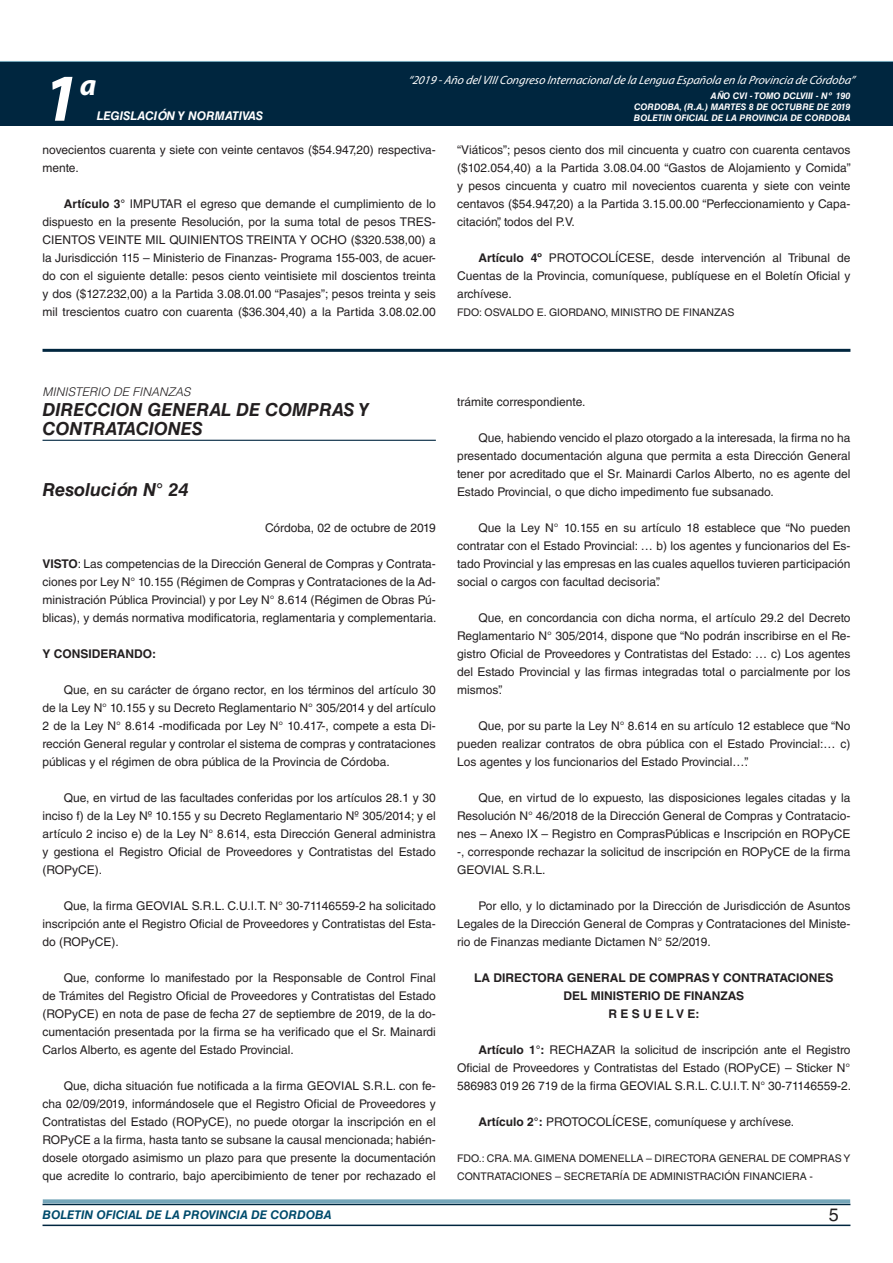
<style>
.page{position:relative;width:893px;height:1263px;background:#fff}
.page>*{position:absolute;margin:0;border:0;box-sizing:border-box;transform-origin:0 0}
.t1{font:italic 700 67.5px "Myriad Pro";color:#fff}
.t2{font:italic 700 30px "Myriad Pro";color:#fff}
.t3{font:italic 700 18px/19.5px "Helvetica LT Std";color:#231f20}
.t4{font:18px "Helvetica LT Std";color:#231f20}
.t5{font:12px/18px "Helvetica LT Std";color:#231f20;text-align:justify}
.t6{font:700 12px/18px "Helvetica LT Std";color:#231f20;text-align:center}
.t7{font:italic 12px "Myriad Pro";color:#fff}
.t8{font:italic 700 12px "Helvetica LT Std";color:#004b6c}
.t9{font:italic 700 12px "Helvetica LT Std";color:#fff}
.t10{font:italic 300 12px "Helvetica LT Std";color:#231f20}
.t11{font:10.5px "Helvetica LT Std";color:#231f20}
.t12{font:italic 700 9px/10.8px "Helvetica LT Std";color:#fff;text-align:justify}
.s1{font-weight:700}
</style>
<div class="page">
<div style="left:0;top:61px;width:893px;height:6px;background:#73a5b8"></div>
<div style="left:0;top:62px;width:893px;height:64px;background:#00263f"></div>
<hr style="left:43px;top:1224px;width:807px;height:2px;background:#00263f">
<div style="left:42px;top:1198px;width:809px;height:8px;background:#fff;opacity:.75"></div>
<hr style="left:43px;top:349px;width:807px;height:3px;background:#00263f">
<hr style="left:43px;top:440px;width:393px;height:1px;background:#00263f">
<h1 class="t1" style="left:43px;top:54px;width:38px">1</h1>
<h2 class="t2" style="left:80px;top:66px;width:18px">a</h2>
<p class="t9" style="left:97px;top:109px;width:168px">LEGISLACIÓN Y NORMATIVAS</p>
<p class="t7" style="left:408px;top:72px;width:448px">“2019 -Año delVIIICongreso Internacionalde la Lengua Esp añola en la Provincia de Córdoba”</p>
<p class="t12" style="left:634px;top:91px;width:218px;text-indent:77px">AÑO CVI - TOMO DCLVIII - Nº 190<br>CORDOBA, (R.A.) MARTES 8 DE OCTUBRE DE 2019<br>BOLETIN OFICIAL DE LA PROVINCIA DE CORDOBA</p>
<p class="t5" style="left:43px;top:141px;width:395px">novecientos cuarenta y siete con veinte centavos ($54.947,20) respectiva&shy;mente.</p>
<p class="t5" style="left:43px;top:195px;width:395px;text-indent:21px"><span class="s1">Artículo 3°</span> IMPUTAR el egreso que demande el cumplimiento de lo dispuesto en la presente Resolución, por la suma total de pesos TRES-CIENTOS VEINTE MIL QUINIENTOS TREINTA Y OCHO ($320.538,00) a la Jurisdicción 115 – Ministerio de Finanzas- Programa 155-003, de acuer&shy;do con el siguiente detalle: pesos ciento veintisiete mil doscientos treinta y dos ($127.232,00) a la Partida 3.08.01.00 “Pasajes”; pesos treinta y seis mil trescientos cuatro con cuarenta ($36.304,40) a la Partida 3.08.02.00</p>
<p class="t5" style="left:457px;top:141px;width:395px">“Viáticos”; pesos ciento dos mil cincuenta y cuatro con cuarenta centavos ($102.054,40) a la Partida 3.08.04.00 “Gastos de Alojamiento y Comida” y pesos cincuenta y cuatro mil novecientos cuarenta y siete con veinte centavos ($54.947,20) a la Partida 3.15.00.00 “Perfeccionamiento y Capa&shy;citación”, todos del P.V.</p>
<p class="t5" style="left:457px;top:249px;width:395px;text-indent:21px"><span class="s1">Artículo 4º</span> PROTOCOLÍCESE, desde intervención al Tribunal de Cuentas de la Provincia, comuníquese, publíquese en el Boletín Oficial y archívese.</p>
<p class="t11" style="left:457px;top:306px;width:279px">FDO: OSVALDO E. GIORDANO, MINISTRO DE FINANZAS</p>
<p class="t10" style="left:43px;top:385px;width:150px">MINISTERIO DE FINANZAS</p>
<h3 class="t3" style="left:43px;top:400px;width:328px">DIRECCION GENERAL DE COMPRAS Y<br>CONTRATACIONES</h3>
<h3 class="t3" style="left:43px;top:479px;width:147px">Resolución N° 24</h3>
<p class="t5" style="left:265px;top:519px;width:172px">Córdoba, 02 de octubre de 2019</p>
<p class="t5" style="left:43px;top:555px;width:396px"><span class="s1">VISTO</span>: Las competencias de la Dirección General de Compras y Contrata&shy;ciones por Ley N° 10.155 (Régimen de Compras y Contrataciones de la Ad&shy;ministración Pública Provincial) y por Ley N° 8.614 (Régimen de Obras Pú&shy;blicas), y demás normativa modificatoria, reglamentaria y complementaria.</p>
<p class="t6" style="left:43px;top:644px;width:115px">Y CONSIDERANDO:</p>
<p class="t5" style="left:43px;top:681px;width:395px;text-indent:21px">Que, en su carácter de órgano rector, en los términos del artículo 30 de la Ley N° 10.155 y su Decreto Reglamentario N° 305/2014 y del artículo 2 de la Ley N° 8.614 -modificada por Ley N° 10.417-, compete a esta Di&shy;rección General regular y controlar el sistema de compras y contrataciones públicas y el régimen de obra pública de la Provincia de Córdoba.</p>
<p class="t5" style="left:43px;top:789px;width:395px;text-indent:21px">Que, en virtud de las facultades conferidas por los artículos 28.1 y 30 inciso f) de la Ley Nº 10.155 y su Decreto Reglamentario Nº 305/2014; y el artículo 2 inciso e) de la Ley N° 8.614, esta Dirección General administra y gestiona el Registro Oficial de Proveedores y Contratistas del Estado (ROPyCE).</p>
<p class="t5" style="left:43px;top:897px;width:395px;text-indent:21px">Que, la firma GEOVIAL S.R.L. C.U.I.T. N° 30-71146559-2 ha solicitado inscripción ante el Registro Oficial de Proveedores y Contratistas del Esta&shy;do (ROPyCE).</p>
<p class="t5" style="left:43px;top:969px;width:395px;text-indent:21px">Que, conforme lo manifestado por la Responsable de Control Final de Trámites del Registro Oficial de Proveedores y Contratistas del Estado (ROPyCE) en nota de pase de fecha 27 de septiembre de 2019, de la do&shy;cumentación presentada por la firma se ha verificado que el Sr. Mainardi Carlos Alberto, es agente del Estado Provincial.</p>
<p class="t5" style="left:43px;top:1077px;width:395px;text-indent:21px">Que, dicha situación fue notificada a la firma GEOVIAL S.R.L. con fe&shy;cha 02/09/2019, informándosele que el Registro Oficial de Proveedores y Contratistas del Estado (ROPyCE), no puede otorgar la inscripción en el ROPyCE a la firma, hasta tanto se subsane la causal mencionada; habién&shy;dosele otorgado asimismo un plazo para que presente la documentación que acredite lo contrario, bajo apercibimiento de tener por rechazado el</p>
<p class="t5" style="left:457px;top:393px;width:130px">trámite correspondiente.</p>
<p class="t5" style="left:457px;top:429px;width:395px;text-indent:21px">Que, habiendo vencido el plazo otorgado a la interesada, la firma no ha presentado documentación alguna que permita a esta Dirección General tener por acreditado que el Sr. Mainardi Carlos Alberto, no es agente del Estado Provincial, o que dicho impedimento fue subsanado.</p>
<p class="t5" style="left:457px;top:519px;width:395px;text-indent:21px">Que la Ley N° 10.155 en su artículo 18 establece que “No pueden contratar con el Estado Provincial: … b) los agentes y funcionarios del Es&shy;tado Provincial y las empresas en las cuales aquellos tuvieren participación social o cargos con facultad decisoria”.</p>
<p class="t5" style="left:457px;top:609px;width:395px;text-indent:21px">Que, en concordancia con dicha norma, el artículo 29.2 del Decreto Reglamentario N° 305/2014, dispone que “No podrán inscribirse en el Re&shy;gistro Oficial de Proveedores y Contratistas del Estado: … c) Los agentes del Estado Provincial y las firmas integradas total o parcialmente por los mismos”.</p>
<p class="t5" style="left:457px;top:717px;width:395px;text-indent:21px">Que, por su parte la Ley N° 8.614 en su artículo 12 establece que “No pueden realizar contratos de obra pública con el Estado Provincial:… c)<br>Los agentes y los funcionarios del Estado Provincial…”.</p>
<p class="t5" style="left:457px;top:789px;width:395px;text-indent:21px">Que, en virtud de lo expuesto, las disposiciones legales citadas y la Resolución N° 46/2018 de la Dirección General de Compras y Contratacio&shy;nes – Anexo IX – Registro en ComprasPúblicas e Inscripción en ROPyCE -, corresponde rechazar la solicitud de inscripción en ROPyCE de la firma GEOVIAL S.R.L.</p>
<p class="t5" style="left:457px;top:897px;width:395px;text-indent:21px">Por ello, y lo dictaminado por la Dirección de Jurisdicción de Asuntos Legales de la Dirección General de Compras y Contrataciones del Ministe&shy;rio de Finanzas mediante Dictamen N° 52/2019.</p>
<p class="t6" style="left:474px;top:968px;width:361px">LA DIRECTORA GENERAL DE COMPRAS Y CONTRATACIONES<br>DEL MINISTERIO DE FINANZAS<br>R E S U E L V E:</p>
<p class="t5" style="left:457px;top:1041px;width:395px;text-indent:21px"><span class="s1">Artículo 1°:</span> RECHAZAR la solicitud de inscripción ante el Registro Oficial de Proveedores y Contratistas del Estado (ROPyCE) – Sticker N° 586983 019 26 719 de la firma GEOVIAL S.R.L. C.U.I.T. N° 30-71146559-2.</p>
<p class="t5" style="left:478px;top:1113px;width:317px"><span class="s1">Artículo 2°:</span> PROTOCOLÍCESE, comuníquese y archívese.</p>
<p class="t11" style="left:457px;top:1152px;width:94px">Fdo.: Cra. Ma. Gimena</p>
<p class="t11" style="left:579px;top:1152px;width:16px">Domenella</p>
<p class="t11" style="left:646px;top:1152px;width:24px">– Directora</p>
<p class="t11" style="left:719px;top:1152px;width:16px">General</p>
<p class="t11" style="left:772px;top:1152px;width:34px">de Compras</p>
<p class="t11" style="left:843px;top:1152px;width:9px">y</p>
<p class="t11" style="left:457px;top:1170px;width:16px">Contrataciones</p>
<p class="t11" style="left:555px;top:1170px;width:24px">– Secretaría</p>
<p class="t11" style="left:633px;top:1170px;width:32px">de Administración</p>
<p class="t11" style="left:743px;top:1170px;width:14px">Financiera</p>
<p class="t11" style="left:810px;top:1170px;width:5px">-</p>
<p class="t8" style="left:43px;top:1208px;width:290px">BOLETIN OFICIAL DE LA PROVINCIA DE CORDOBA</p>
<h3 class="t4" style="left:829px;top:1204px;width:12px">5</h3>
</div>
